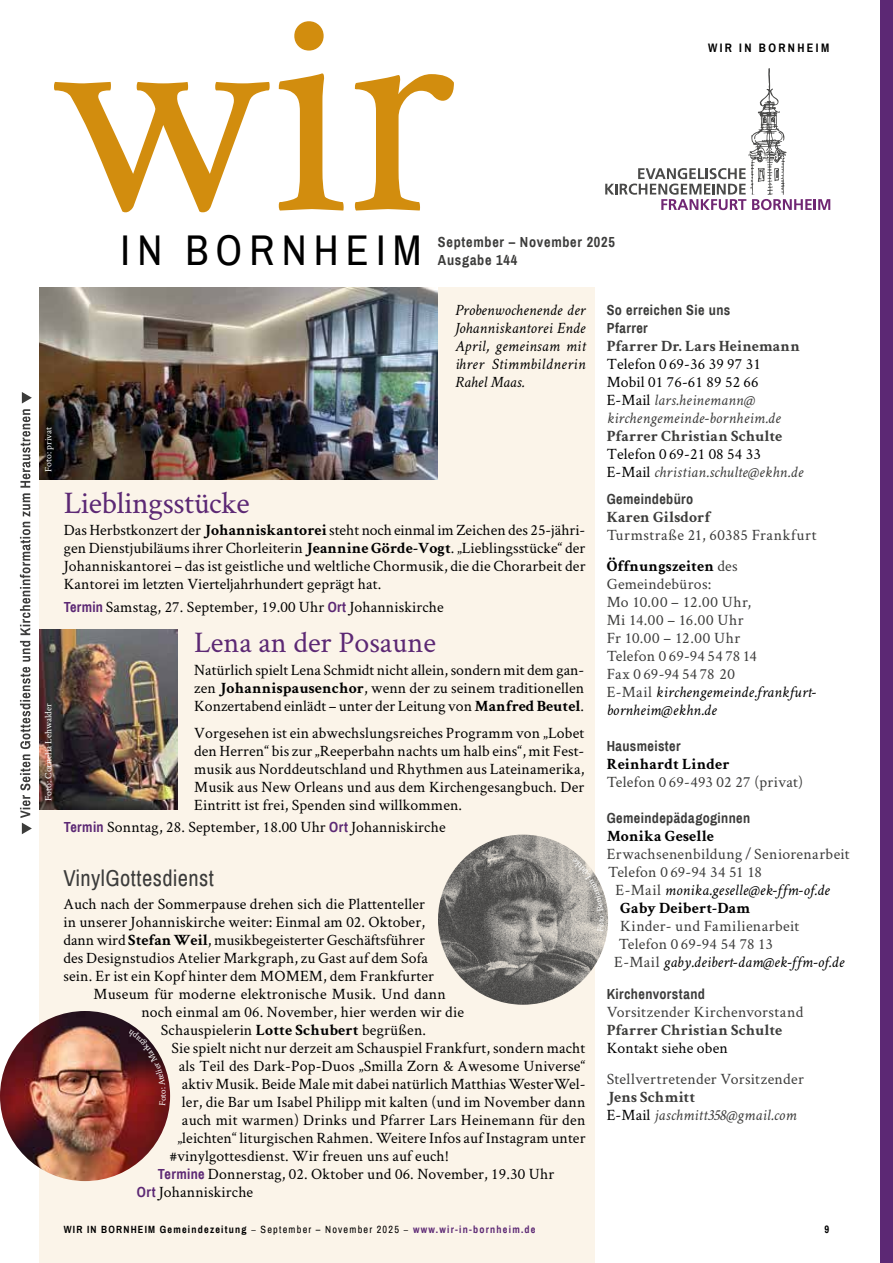
<style>
.page{position:relative;width:893px;height:1263px;background:#fff}
.page>*{position:absolute;margin:0;border:0;box-sizing:border-box;transform-origin:0 0}
.t1{font:42px "Archivo Narrow";letter-spacing:.17em;color:#000}
.t2{font:31.5px "Crimson Text";letter-spacing:-.01em;color:#5c2874}
.t3{font:30px "Crimson Text";color:#5c2874}
.t4{font:22.5px "Archivo Narrow";letter-spacing:.02em;color:#3c3c3b}
.t5{font:15.75px/18px "Crimson Text";letter-spacing:.01em;color:#000;text-align:justify}
.t6{font:15.75px/18px "Crimson Text";letter-spacing:.02em;color:#3c3c3b}
.t7{font:italic 15.75px/18px "Crimson Text";letter-spacing:.015em;color:#000;text-align:justify}
.t8{font:700 15.75px "Crimson Text";letter-spacing:.01em;color:#3c3c3b}
.t9{font:700 15.75px "Crimson Text";letter-spacing:.01em;color:#000}
.t10{font:italic 15.75px/18px "Crimson Text";letter-spacing:.01em;color:#3c3c3b}
.t11{font:700 14.25px/18px "Archivo Narrow";letter-spacing:.03em;color:#3c3c3b}
.t12{font:700 14.25px/18px "Archivo Narrow";letter-spacing:.05em;color:#3c3c3b}
.t13{font:700 12px "Archivo Narrow";letter-spacing:.2em;color:#000}
.t14{font:700 10.5px "Archivo Narrow";color:#000}
.t15{font:700 10.2px "Archivo Narrow";letter-spacing:.12em;color:#000}
.t16{font:9.75px "Crimson Text";color:#fff}
.t17{font:9.3px "Crimson Text";color:#fff}
.s1{font-weight:700}
.s2{font-family:"Archivo Narrow";font-weight:700;font-size:14.25px;color:#5c2874}
.s3{font-family:"Crimson Text";font-weight:400}
.s4{font-weight:400}
.s5{color:#5c2874}
.s6{font-style:italic;color:#3c3c3b}
.s7{font-weight:700;color:#000}
.s8{font-style:italic;color:#000}
.s9{font-style:normal;color:#3c3c3b}
.s10{font-weight:700;font-style:normal}
.s11{font-style:normal;color:#000}
</style>
<div class="page">
<div style="left:39px;top:287px;width:556px;height:976px;background:#fbf4e9"></div>
<svg style="left:605px;top:68px;width:225px;height:142px"></svg>
<svg style="left:279px;top:21px;width:65px;height:190px"></svg>
<svg style="left:355px;top:74px;width:99px;height:137px"></svg>
<svg style="left:54px;top:82px;width:216px;height:130px"></svg>
<div style="left:880px;top:0;width:13px;height:1263px;background:#5c2874"></div>
<svg style="left:20px;top:392px;width:12px;height:442px"></svg>
<img style="left:39px;top:287px;width:399px;height:192px">
<img style="left:39px;top:630px;width:138px;height:180px">
<img style="left:0;top:1011px;width:170px;height:170px;border-radius:85px">
<img style="left:438px;top:835px;width:170px;height:170px;border-radius:85px">
<svg style="left:572px;top:858px;width:32px;height:74px"></svg>
<svg style="left:127px;top:1029px;width:39px;height:77px"></svg>
<p class="t13" style="left:708px;top:41px;width:123px">WIR IN BORNHEIM</p>
<h1 class="t1" style="left:121px;top:225px;width:302px">IN BORNHEIM</h1>
<p class="t12" style="left:438px;top:233px;width:178px">September – November 2025<br>Ausgabe 144</p>
<p class="t7" style="left:455px;top:301px;width:132px">Probenwochenende der Johanniskantorei Ende April, gemeinsam mit ihrer Stimmbildnerin Rahel Maas.</p>
<p class="t16" style="left:42px;top:472px;width:46px;rotate:-90deg">Foto: privat</p>
<p class="t16" style="left:42px;top:801px;width:99px;rotate:-90deg">Foto: Cornelia Lehwalder</p>
<h2 class="t2" style="left:64px;top:481px;width:187px">Lieblingsstücke</h2>
<p class="t5" style="left:64px;top:520px;width:523px">Das Herbstkonzert der <span class="s1">Johanniskantorei</span> steht noch einmal im Zeichen des 25-jähri&shy;gen Dienstjubiläums ihrer Chorleiterin <span class="s1">Jeannine Görde-Vogt</span>. „Lieblingsstücke“ der Johanniskantorei – das ist geistliche und weltliche Chormusik, die die Chorarbeit der Kantorei im letzten Vierteljahrhundert geprägt hat.</p>
<p class="t5" style="left:64px;top:597px;width:382px"><span class="s2">Termin</span> Samstag, 27. September, 19.00 Uhr <span class="s2">Ort</span> Johanniskirche</p>
<h3 class="t3" style="left:194px;top:622px;width:243px">Lena an der Posaune</h3>
<p class="t5" style="left:194px;top:660px;width:392px">Natürlich spielt Lena Schmidt nicht allein, sondern mit dem gan&shy;zen <span class="s1">Johannispausenchor</span>, wenn der zu seinem traditionellen Konzertabend einlädt – unter der Leitung von <span class="s1">Manfred Beutel</span>.</p>
<p class="t5" style="left:194px;top:723px;width:392px">Vorgesehen ist ein abwechslungsreiches Programm von „Lobet den Herren“ bis zur „Reeperbahn nachts um halb eins“, mit Fest&shy;musik aus Norddeutschland und Rhythmen aus Lateinamerika, Musik aus New Orleans und aus dem Kirchengesangbuch. Der Eintritt ist frei, Spenden sind willkommen.</p>
<p class="t5" style="left:64px;top:817px;width:383px"><span class="s2">Termin</span> Sonntag, 28. September, 18.00 Uhr <span class="s2">Ort</span> Johanniskirche</p>
<h3 class="t4" style="left:63px;top:865px;width:152px">VinylGottesdienst</h3>
<p class="t5" style="left:63px;top:894px;width:363px">Auch nach der Sommerpause drehen sich die Plattenteller</p>
<p class="t5" style="left:63px;top:912px;width:363px">in unserer Johanniskirche weiter: Einmal am 02. Oktober,</p>
<p class="t5" style="left:63px;top:930px;width:363px">dann wird <span class="s1">Stefan Weil</span>, musikbegeisterter Geschäftsführer</p>
<p class="t5" style="left:63px;top:948px;width:366px">des Designstudios Atelier Markgraph, zu Gast auf dem Sofa</p>
<p class="t5" style="left:63px;top:966px;width:372px">sein. Er ist ein Kopf hinter dem MOMEM, dem Frankfurter</p>
<p class="t5" style="left:93px;top:984px;width:354px">Museum für moderne elektronische Musik. Und dann</p>
<p class="t5" style="left:141px;top:1002px;width:324px">noch einmal am 06. November, hier werden wir die</p>
<p class="t5" style="left:161px;top:1020px;width:267px">Schauspielerin <span class="s1">Lotte Schubert</span> begrüßen.</p>
<p class="t5" style="left:171px;top:1038px;width:415px">Sie spielt nicht nur derzeit am Schauspiel Frankfurt, sondern macht</p>
<p class="t5" style="left:179px;top:1056px;width:408px">als Teil des Dark-Pop-Duos „Smilla Zorn &amp; Awesome Universe“</p>
<p class="t5" style="left:182px;top:1074px;width:405px">aktiv Musik. Beide Male mit dabei natürlich Matthias WesterWel-</p>
<p class="t5" style="left:182px;top:1092px;width:405px">ler, die Bar um Isabel Philipp mit kalten (und im November dann</p>
<p class="t5" style="left:182px;top:1110px;width:405px">auch mit warmen) Drinks und Pfarrer Lars Heinemann für den</p>
<p class="t5" style="left:177px;top:1128px;width:410px">„leichten“ liturgischen Rahmen. Weitere Infos auf Instagram unter</p>
<p class="t5" style="left:170px;top:1146px;width:281px">#vinylgottesdienst. Wir freuen uns auf euch!</p>
<p class="t5" style="left:158px;top:1164px;width:398px"><span class="s2">Termine</span> Donnerstag, 02. Oktober und 06. November, 19.30 Uhr</p>
<p class="t5" style="left:137px;top:1182px;width:118px"><span class="s2">Ort</span> Johanniskirche</p>
<p class="t17" style="left:157px;top:1097px;width:4px;rotate:-90deg">t</p>
<p class="t15" style="left:64px;top:1223px;width:473px">WIR IN BORNHEIM Gemeindezeitung <span class="s3">–</span> <span class="s4">September – November 2025</span> <span class="s3">–</span> <span class="s5">www.wir-in-bornheim.de</span></p>
<p class="t11" style="left:607px;top:301px;width:125px">So erreichen Sie uns<br>Pfarrer</p>
<p class="t8" style="left:607px;top:336px;width:195px">Pfarrer Dr. Lars Heinemann</p>
<p class="t5" style="left:607px;top:354px;width:176px;text-align:left">Telefon 0 69-36 39 97 31<br>Mobil 01 76-61 89 52 66<br>E-Mail <span class="s6">lars.heinemann@ kirchengemeinde-bornheim.de</span></p>
<p class="t8" style="left:607px;top:426px;width:177px">Pfarrer Christian Schulte</p>
<p class="t5" style="left:607px;top:444px;width:198px">Telefon 0 69-21 08 54 33<br>E-Mail <span class="s6">christian.schulte@ekhn.de</span></p>
<p class="t11" style="left:607px;top:490px;width:88px">Gemeindebüro</p>
<p class="t8" style="left:607px;top:507px;width:105px">Karen Gilsdorf</p>
<p class="t6" style="left:607px;top:518px;width:211px;line-height:31.5px">Turmstraße 21, 60385 Frankfurt<br><span class="s7">Öffnungszeiten</span> des</p>
<p class="t6" style="left:607px;top:574px;width:211px">Gemeindebüros:<br>Mo 10.00 – 12.00 Uhr,<br>Mi 14.00 – 16.00 Uhr<br>Fr 10.00 – 12.00 Uhr<br>Telefon 0 69-94 54 78 14<br>Fax 0 69-94 54 78 20<br>E-Mail <span class="s8">kirchengemeinde.frankfurt&shy;bornheim@ekhn.de</span></p>
<p class="t11" style="left:607px;top:737px;width:76px">Hausmeister</p>
<p class="t9" style="left:607px;top:754px;width:124px">Reinhardt Linder</p>
<p class="t6" style="left:607px;top:772px;width:198px">Telefon 0 69-493 02 27 (privat)</p>
<p class="t11" style="left:607px;top:809px;width:145px">Gemeindepädagoginnen</p>
<p class="t9" style="left:607px;top:826px;width:109px">Monika Geselle</p>
<p class="t6" style="left:607px;top:844px;width:245px">Erwachsenenbildung / Seniorenarbeit</p>
<p class="t6" style="left:608px;top:862px;width:155px">Telefon 0 69-94 34 51 18</p>
<p class="t7" style="left:616px;top:881px;width:216px"><span class="s9">E-Mail</span> monika.geselle@ek-ffm-of.de</p>
<p class="t9" style="left:620px;top:898px;width:131px">Gaby Deibert-Dam</p>
<p class="t6" style="left:614px;top:916px;width:232px;text-indent:6px">Kinder- und Familienarbeit<br>Telefon 0 69-94 54 78 13<br>E-Mail <span class="s8">gaby.deibert-dam@ek-ffm-of.de</span></p>
<p class="t11" style="left:607px;top:985px;width:100px">Kirchenvorstand</p>
<p class="t6" style="left:607px;top:1002px;width:198px">Vorsitzender Kirchenvorstand</p>
<p class="t8" style="left:607px;top:1020px;width:177px">Pfarrer Christian Schulte</p>
<p class="t5" style="left:607px;top:1038px;width:123px">Kontakt siehe oben</p>
<p class="t6" style="left:607px;top:1069px;width:199px">Stellvertretender Vorsitzender</p>
<p class="t10" style="left:607px;top:1088px;width:191px"><span class="s10">Jens Schmitt<br></span><span class="s11">E-Mail</span> jaschmitt358@gmail.com</p>
<p class="t17" style="left:595px;top:922px;width:5px;rotate:-90deg">t</p>
<p class="t14" style="left:824px;top:1222px;width:6px">9</p>
</div>
